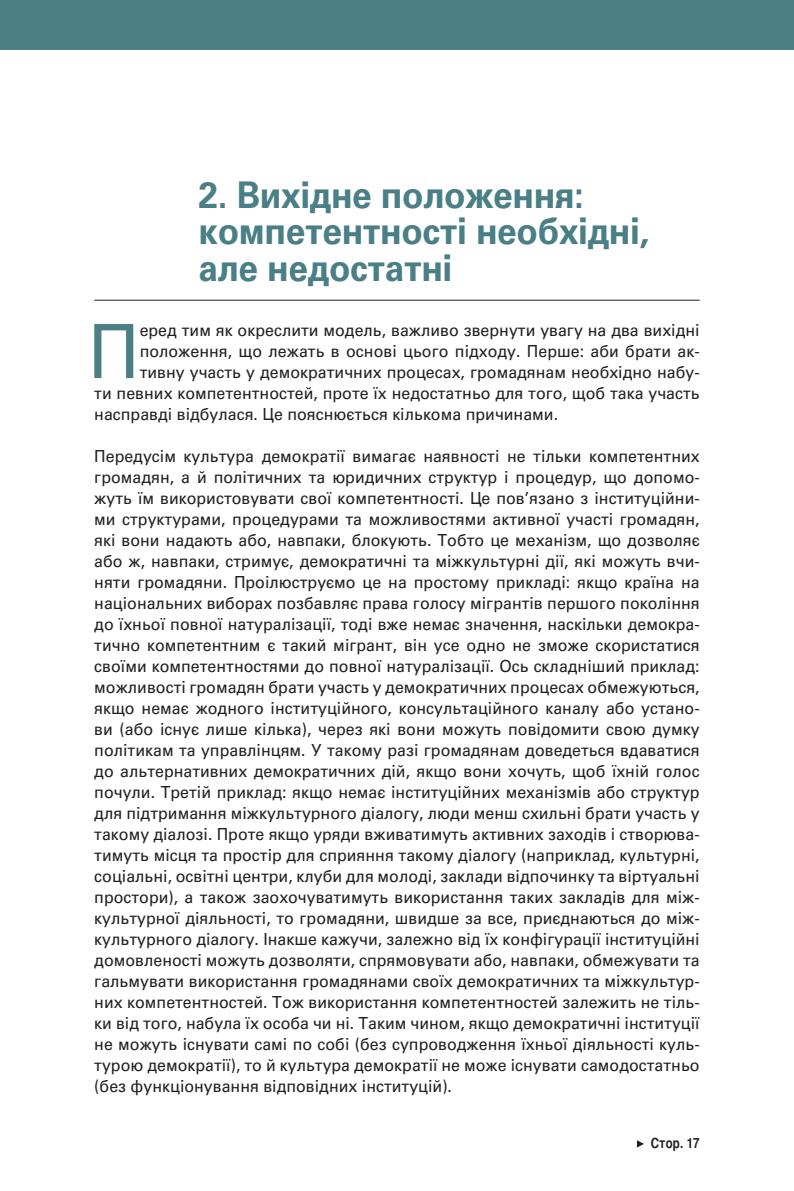
<style>
.page{position:relative;width:794px;height:1191px;background:#fff}
.page>*{position:absolute;margin:0;border:0;box-sizing:border-box;transform-origin:0 0}
.t1{font:74.73px "Univers Cyr";color:#497f85;scale:.96 1}
.t2{font:700 36.75px/36.8px "Univers Cyr";letter-spacing:-.01em;color:#497f85;scale:.96 1}
.t3{font:16.62px/21px "Univers Cyr";color:#231f20;text-align:justify;scale:.96 1}
.t4{font:700 14px "Bastion";letter-spacing:.01em;color:#231f20}
</style>
<div class="page">
<svg style="left:637px;top:1140px;width:7px;height:7px"></svg>
<div style="left:0;top:0;width:794px;height:50px;background:#497f85"></div>
<hr style="left:94px;top:300px;width:605px;height:1px;background:#231f20">
<h2 class="t2" style="left:198px;top:176px;width:471px">2. Вихідне положення: компетентності необхідні, але недостатні</h2>
<h1 class="t1" style="left:88px;top:308px;width:56px">П</h1>
<p class="t3" style="left:140px;top:319px;width:585px">еред тим як окреслити модель, важливо звернути увагу на два вихідні</p>
<p class="t3" style="left:140px;top:340px;width:585px">положення, що лежать в основі цього підходу. Перше: аби брати ак-</p>
<p class="t3" style="left:140px;top:361px;width:585px">тивну участь у демократичних процесах, громадянам необхідно набу-</p>
<p class="t3" style="left:94px;top:382px;width:632px">ти певних компетентностей, проте їх недостатньо для того, щоб така участь</p>
<p class="t3" style="left:94px;top:403px;width:484px">насправді відбулася. Це пояснюється кількома причинами.</p>
<p class="t3" style="left:94px;top:445px;width:632px">Передусім культура демократії вимагає наявності не тільки компетентних громадян, а й політичних та юридичних структур і процедур, що допомо&shy;жуть їм використовувати свої компетентності. Це пов’язано з інституційни&shy;ми структурами, процедурами та можливостями активної участі громадян, які вони надають або, навпаки, блокують. Тобто це механізм, що дозволяє або ж, навпаки, стримує, демократичні та міжкультурні дії, які можуть вчи&shy;няти громадяни. Проілюструємо це на простому прикладі: якщо країна на національних виборах позбавляє права голосу мігрантів першого покоління до їхньої повної натуралізації, тоді вже немає значення, наскільки демокра&shy;тично компетентним є такий мігрант, він усе одно не зможе скористатися своїми компетентностями до повної натуралізації. Ось складніший приклад: можливості громадян брати участь у демократичних процесах обмежуються, якщо немає жодного інституційного, консультаційного каналу або устано&shy;ви (або існує лише кілька), через які вони можуть повідомити свою думку політикам та управлінцям. У такому разі громадянам доведеться вдаватися до альтернативних демократичних дій, якщо вони хочуть, щоб їхній голос почули. Третій приклад: якщо немає інституційних механізмів або структур для підтримання міжкультурного діалогу, люди менш схильні брати участь у такому діалозі. Проте якщо уряди вживатимуть активних заходів і створюва&shy;тимуть місця та простір для сприяння такому діалогу (наприклад, культурні, соціальні, освітні центри, клуби для молоді, заклади відпочинку та віртуальні простори), а також заохочуватимуть використання таких закладів для між&shy;культурної діяльності, то громадяни, швидше за все, приєднаються до між&shy;культурного діалогу. Інакше кажучи, залежно від їх конфігурації інституційні домовленості можуть дозволяти, спрямовувати або, навпаки, обмежувати та гальмувати використання громадянами своїх демократичних та міжкультур&shy;них компетентностей. Тож використання компетентностей залежить не тіль&shy;ки від того, набула їх особа чи ні. Таким чином, якщо демократичні інституції не можуть існувати самі по собі (без супроводження їхньої діяльності куль&shy;турою демократії), то й культура демократії не може існувати самодостатньо (без функціонування відповідних інституцій).</p>
<p class="t4" style="left:651px;top:1134px;width:50px">Стор. 17</p>
</div>
